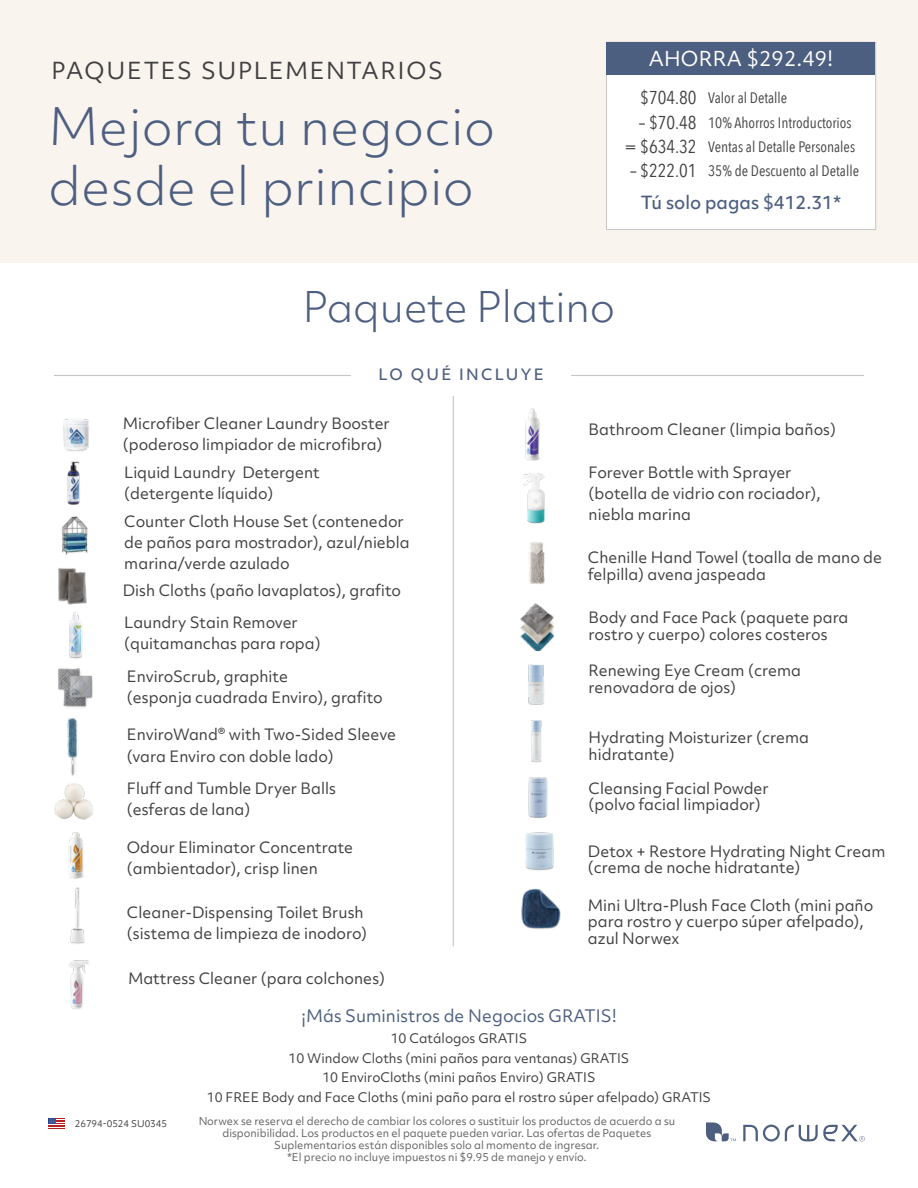
<style>
.page{position:relative;width:918px;height:1188px;background:#fff}
.page>*{position:absolute;margin:0;border:0;box-sizing:border-box;transform-origin:0 0}
.t1{font:300 49.5px/59.4px "Objektiv Mk 2";letter-spacing:.01em;color:#4d5f80}
.t2{font:300 40.5px "Objektiv Mk 2";color:#4d5e80}
.t3{font:22.5px "Objektiv Mk 2";letter-spacing:.07em;color:#414042}
.t4{font:19.8px "Objektiv Mk 2";letter-spacing:.01em;color:#fff}
.t5{font:18.6px/24.3px "Avenir Next Condensed";color:#414042;text-align:right}
.t6{font:500 17.4px "Objektiv Mk 2";color:#4d5f80}
.t7{font:16.5px "Objektiv Mk 2";color:#4d5f80}
.t8{font:15.15px/24.5px "Avenir Next Condensed";color:#414042}
.t9{font:15px/21px "Objektiv Mk 2";color:#414042}
.t10{font:500 15px "Objektiv Mk 2";letter-spacing:.15em;color:#4d5e80}
.t11{font:12.75px/19.5px "Objektiv Mk 2";color:#414042;text-align:center}
.t12{font:10.5px/12px "Objektiv Mk 2";color:#636466;text-align:center}
.t13{font:9px "Objektiv Mk 2";color:#414042}
</style>
<div class="page">
<div style="left:0;top:0;width:918px;height:262px;background:#faf4ef"></div>
<svg style="left:49px;top:1118px;width:16px;height:11px"></svg>
<img style="left:63px;top:419px;width:26px;height:32px">
<img style="left:67px;top:461px;width:13px;height:44px">
<img style="left:61px;top:516px;width:27px;height:39px">
<img style="left:58px;top:568px;width:29px;height:37px">
<img style="left:67px;top:718px;width:11px;height:58px">
<img style="left:69px;top:611px;width:14px;height:48px">
<img style="left:58px;top:668px;width:35px;height:40px">
<img style="left:54px;top:783px;width:40px;height:37px">
<img style="left:69px;top:832px;width:15px;height:47px">
<img style="left:70px;top:887px;width:15px;height:57px">
<img style="left:68px;top:960px;width:21px;height:49px">
<img style="left:528px;top:542px;width:17px;height:42px">
<img style="left:520px;top:603px;width:34px;height:48px">
<img style="left:528px;top:664px;width:16px;height:41px">
<img style="left:531px;top:720px;width:11px;height:43px">
<img style="left:528px;top:777px;width:20px;height:41px">
<img style="left:525px;top:408px;width:15px;height:53px">
<img style="left:523px;top:473px;width:22px;height:50px">
<img style="left:525px;top:832px;width:29px;height:39px">
<img style="left:521px;top:888px;width:40px;height:41px">
<svg style="left:743px;top:1125px;width:122px;height:17px"></svg>
<svg style="left:706px;top:1122px;width:30px;height:19px"></svg>
<div style="left:606px;top:42px;width:270px;height:188px;background:#fff;border:1px solid #c7c5c5"></div>
<div style="left:607px;top:42px;width:268px;height:33px;background:#4d5f80"></div>
<hr style="left:571px;top:375px;width:293px;height:1px;background:#c7c5c5">
<hr style="left:54px;top:375px;width:297px;height:1px;background:#c7c5c5">
<hr style="left:453px;top:396px;width:1px;height:550px;background:#c7c5c5">
<h3 class="t3" style="left:52px;top:55px;width:393px">PAQUETES SUPLEMENTARIOS</h3>
<h1 class="t1" style="left:49px;top:97px;width:448px">Mejora tu negocio desde el principio</h1>
<h3 class="t4" style="left:649px;top:45px;width:186px">AHORRA $292.49!</h3>
<p class="t5" style="left:640px;top:85px;width:58px">$704.80</p>
<p class="t5" style="left:624px;top:109px;width:74px">– $70.48 = $634.32</p>
<p class="t5" style="left:630px;top:158px;width:68px">– $222.01</p>
<p class="t8" style="left:708px;top:85px;width:152px">Valor al Detalle<br>10% Ahorros Introductorios<br>Ventas al Detalle Personales<br>35% de Descuento al Detalle</p>
<p class="t6" style="left:641px;top:191px;width:202px">Tú solo pagas $412.31*</p>
<h2 class="t2" style="left:303px;top:279px;width:314px">Paquete Platino</h2>
<p class="t10" style="left:378px;top:364px;width:167px">LO QUÉ INCLUYE</p>
<p class="t9" style="left:123px;top:412px;width:269px">Microfiber Cleaner Laundry Booster (poderoso limpiador de microfibra)</p>
<p class="t9" style="left:124px;top:462px;width:197px">Liquid Laundry Detergent (detergente líquido)</p>
<p class="t9" style="left:124px;top:511px;width:287px">Counter Cloth House Set (contenedor de paños para mostrador), azul/niebla marina/verde azulado</p>
<p class="t9" style="left:123px;top:575px;width:280px;line-height:31.5px">Dish Cloths (paño lavaplatos), grafito<br>Laundry Stain Remover</p>
<p class="t9" style="left:124px;top:633px;width:198px">(quitamanchas para ropa)</p>
<p class="t9" style="left:127px;top:666px;width:257px">EnviroScrub, graphite<br>(esponja cuadrada Enviro), grafito</p>
<p class="t9" style="left:127px;top:724px;width:271px;line-height:21.5px">EnviroWand® with Two-Sided Sleeve (vara Enviro con doble lado)</p>
<p class="t9" style="left:127px;top:777px;width:211px">Fluff and Tumble Dryer Balls (esferas de lana)</p>
<p class="t9" style="left:127px;top:837px;width:228px">Odour Eliminator Concentrate (ambientador), crisp linen</p>
<p class="t9" style="left:127px;top:901px;width:242px">Cleaner-Dispensing Toilet Brush (sistema de limpieza de inodoro)</p>
<p class="t9" style="left:128px;top:968px;width:259px">Mattress Cleaner (para colchones)</p>
<p class="t9" style="left:589px;top:419px;width:249px">Bathroom Cleaner (limpia baños)</p>
<p class="t9" style="left:589px;top:462px;width:234px">Forever Bottle with Sprayer (botella de vidrio con rociador), niebla marina</p>
<p class="t9" style="left:588px;top:549px;width:296px;line-height:16.5px">Chenille Hand Towel (toalla de mano de felpilla) avena jaspeada</p>
<p class="t9" style="left:589px;top:609px;width:261px;line-height:16.5px">Body and Face Pack (paquete para rostro y cuerpo) colores costeros</p>
<p class="t9" style="left:589px;top:662px;width:214px;line-height:16.5px">Renewing Eye Cream (crema renovadora de ojos)</p>
<p class="t9" style="left:589px;top:729px;width:222px;line-height:16.5px">Hydrating Moisturizer (crema hidratante)</p>
<p class="t9" style="left:589px;top:780px;width:182px;line-height:16.5px">Cleansing Facial Powder (polvo facial limpiador)</p>
<p class="t9" style="left:588px;top:843px;width:299px;line-height:16.5px">Detox + Restore Hydrating Night Cream (crema de noche hidratante)</p>
<p class="t9" style="left:588px;top:897px;width:287px;line-height:16.5px">Mini Ultra-Plush Face Cloth (mini paño para rostro y cuerpo súper afelpado), azul Norwex</p>
<p class="t13" style="left:75px;top:1118px;width:94px">26794-0524 SU0345</p>
<p class="t7" style="left:301px;top:1004px;width:317px">¡Más Suministros de Negocios GRATIS!</p>
<p class="t11" style="left:207px;top:1029px;width:506px">10 Catálogos GRATIS<br>10 Window Cloths (mini paños para ventanas) GRATIS<br>10 EnviroCloths (mini paños Enviro) GRATIS<br>10 FREE Body and Face Cloths (mini paño para el rostro súper afelpado) GRATIS</p>
<p class="t12" style="left:198px;top:1115px;width:478px">Norwex se reserva el derecho de cambiar los colores o sustituir los productos de acuerdo a su disponibilidad. Los productos en el paquete pueden variar. Las ofertas de Paquetes Suplementarios están disponibles solo al momento de ingresar.<br>*El precio no incluye impuestos ni $9.95 de manejo y envío.</p>
</div>
